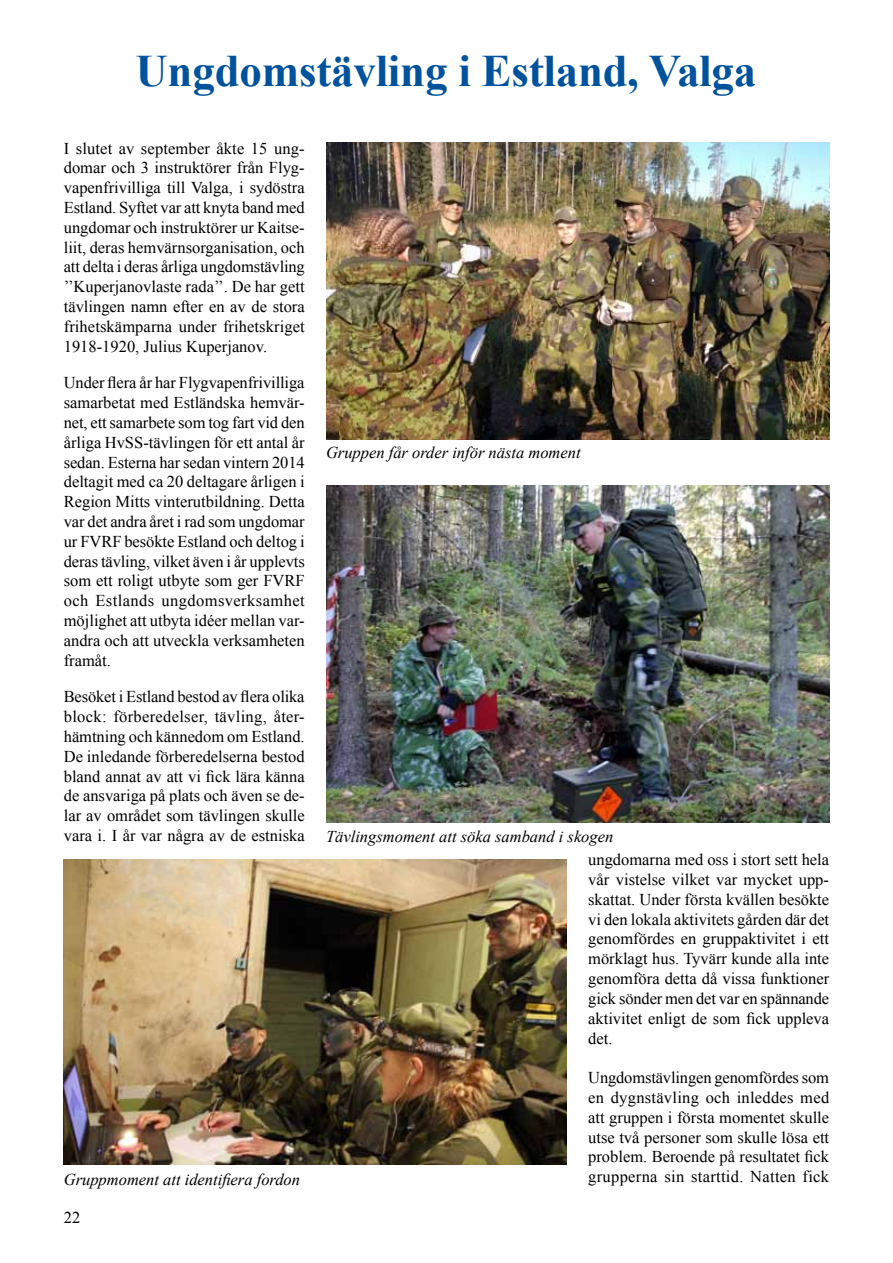
<style>
.page{position:relative;width:893px;height:1263px;background:#fff}
.page>*{position:absolute;margin:0;border:0;box-sizing:border-box;transform-origin:0 0}
.t1{font:700 45px "Times New Roman";letter-spacing:-.005em;color:#00529c}
.t2{font:16.5px/19.8px "Times New Roman";color:#000;text-align:justify}
.t3{font:italic 16.5px "Times New Roman";color:#000}
</style>
<div class="page">
<img style="left:326px;top:486px;width:503px;height:337px">
<img style="left:63px;top:859px;width:504px;height:305px">
<img style="left:326px;top:142px;width:503px;height:297px">
<h1 class="t1" style="left:135px;top:40px;width:622px">Ungdomstävling i Estland, Valga</h1>
<p class="t2" style="left:64px;top:138px;width:243px">I slutet av september åkte 15 ung&shy;domar och 3 instruktörer från Flyg&shy;vapenfrivilliga till Valga, i sydöstra Estland. Syftet var att knyta band med ungdomar och instruktörer ur Kaitse&shy;liit, deras hemvärnsorganisation, och att delta i deras årliga ungdomstävling ’’Kuperjanovlaste rada’’. De har gett tävlingen namn efter en av de stora frihetskämparna under frihetskriget 1918-1920, Julius Kuperjanov.</p>
<p class="t2" style="left:64px;top:373px;width:242px">Under flera år har Flygvapenfrivilliga samarbetat med Estländska hemvär&shy;net, ett samarbete som tog fart vid den årliga HvSS-tävlingen för ett antal år sedan. Esterna har sedan vintern 2014 deltagit med ca 20 deltagare årligen i Region Mitts vinterutbildning. Detta var det andra året i rad som ungdomar ur FVRF besökte Estland och deltog i deras tävling, vilket även i år upplevts som ett roligt utbyte som ger FVRF och Estlands ungdomsverksamhet möjlighet att utbyta idéer mellan var&shy;andra och att utveckla verksamheten framåt.</p>
<p class="t2" style="left:64px;top:687px;width:242px">Besöket i Estland bestod av flera olika block: förberedelser, tävling, åter&shy;hämtning och kännedom om Estland.<br>De inledande förberedelserna bestod bland annat av att vi fick lära känna de ansvariga på plats och även se de&shy;lar av området som tävlingen skulle vara i. I år var några av de estniska</p>
<p class="t3" style="left:64px;top:1168px;width:238px">Gruppmoment att identifiera fordon</p>
<p class="t2" style="left:64px;top:1208px;width:18px">22</p>
<p class="t3" style="left:326px;top:441px;width:256px">Gruppen får order inför nästa moment</p>
<p class="t3" style="left:326px;top:825px;width:289px">Tävlingsmoment att söka samband i skogen</p>
<p class="t2" style="left:588px;top:849px;width:242px">ungdomarna med oss i stort sett hela vår vistelse vilket var mycket upp&shy;skattat. Under första kvällen besökte vi den lokala aktivitets gården där det genomfördes en gruppaktivitet i ett mörklagt hus. Tyvärr kunde alla inte genomföra detta då vissa funktioner gick sönder men det var en spännande aktivitet enligt de som fick uppleva det.</p>
<p class="t2" style="left:588px;top:1067px;width:242px">Ungdomstävlingen genomfördes som en dygnstävling och inleddes med att gruppen i första momentet skulle utse två personer som skulle lösa ett problem. Beroende på resultatet fick grupperna sin starttid. Natten fick</p>
</div>
